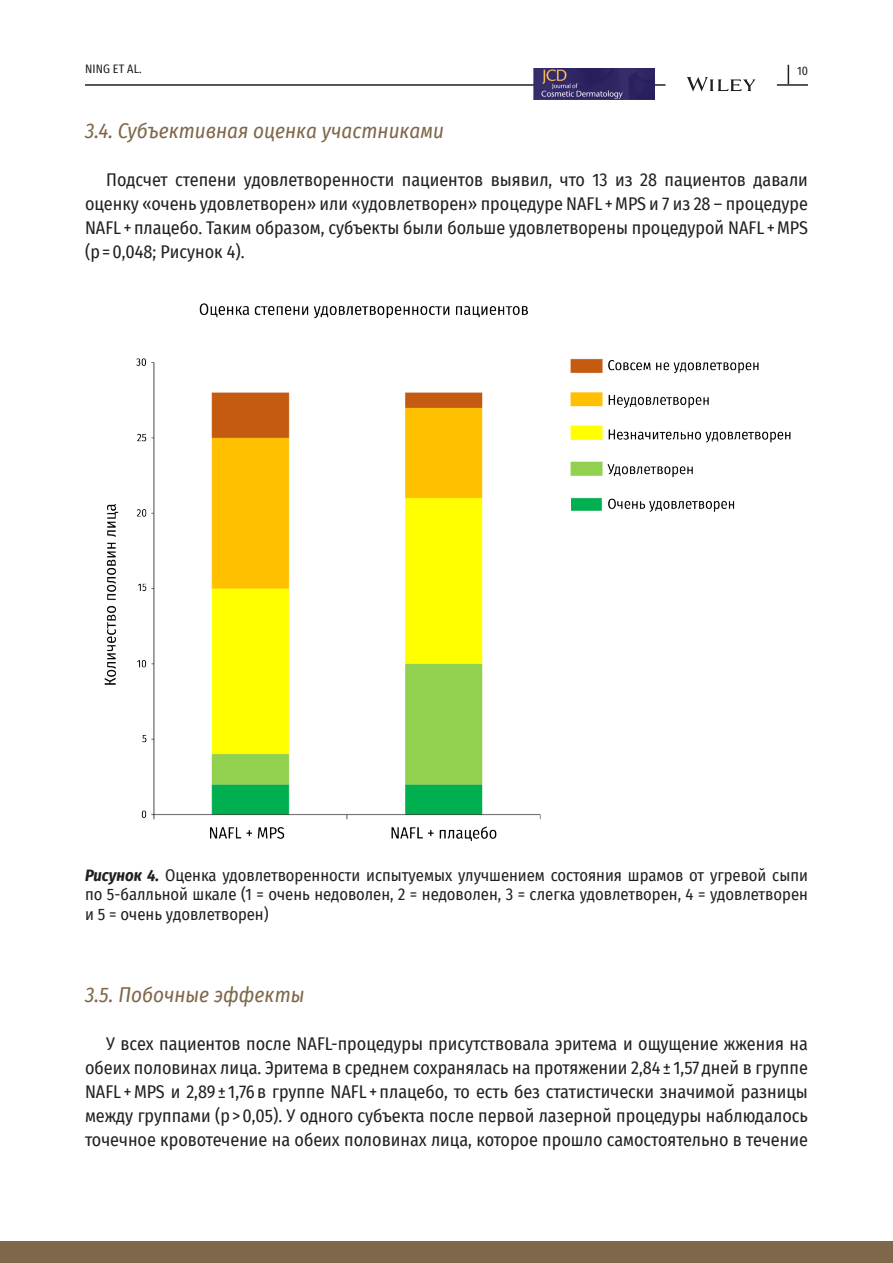
<style>
.page{position:relative;width:893px;height:1263px;background:#fff}
.page>*{position:absolute;margin:0;border:0;box-sizing:border-box;transform-origin:0 0}
.t1{font:italic 21px "Fira Sans Condensed";color:#7e674a}
.t2{font:18px/24px "Fira Sans Condensed";color:#231f20;text-align:justify}
.t3{font:16.5px/19.8px "Fira Sans Condensed";color:#231f20;text-align:justify}
.t4{font:12px "Fira Sans Condensed";letter-spacing:.01em;color:#231f20}
.s1{font-weight:700;font-style:italic}
</style>
<div class="page">
<div style="left:0;top:1242px;width:893px;height:21px;background:#7e674a"></div>
<hr style="left:777px;top:84px;width:31px;height:2px;background:#231f20">
<hr style="left:85px;top:84px;width:580px;height:2px;background:#231f20">
<svg style="left:788px;top:65px;width:1px;height:19px"></svg>
<svg style="left:687px;top:77px;width:69px;height:14px"></svg>
<img style="left:534px;top:69px;width:121px;height:30px">
<img style="left:104px;top:303px;width:687px;height:539px">
<p class="t4" style="left:85px;top:60px;width:58px">NING ET AL.</p>
<p class="t4" style="left:797px;top:62px;width:12px">10</p>
<p class="t1" style="left:85px;top:115px;width:360px">3.4. Субъективная оценка участниками</p>
<p class="t2" style="left:85px;top:167px;width:724px;text-indent:21px">Подсчет степени удовлетворенности пациентов выявил, что 13 из 28 пациентов давали оценку «очень удовлетворен» или «удовлетворен» процедуре NAFL +MPS и 7 из 28 – процедуре NAFL +плацебо. Таким образом, субъекты были больше удовлетворены процедурой NAFL +MPS (p=0,048; Рисунок 4).</p>
<p class="t3" style="left:85px;top:864px;width:724px"><span class="s1">Рисунок 4.</span> Оценка удовлетворенности испытуемых улучшением состояния шрамов от угревой сыпи по 5-балльной шкале (1 = очень недоволен, 2 = недоволен, 3 = слегка удовлетворен, 4 = удовлетворен и 5 = очень удовлетворен)</p>
<p class="t1" style="left:85px;top:979px;width:221px">3.5. Побочные эффекты</p>
<p class="t2" style="left:85px;top:1031px;width:724px;text-indent:21px">У всех пациентов после NAFL-процедуры присутствовала эритема и ощущение жжения на обеих половинах лица. Эритема в среднем сохранялась на протяжении 2,84 ± 1,57дней в группе NAFL +MPS и 2,89 ± 1,76в группе NAFL +плацебо, то есть без статистически значимой разницы между группами (p&gt;0,05). У одного субъекта после первой лазерной процедуры наблюдалось точечное кровотечение на обеих половинах лица, которое прошло самостоятельно в течение</p>
</div>
